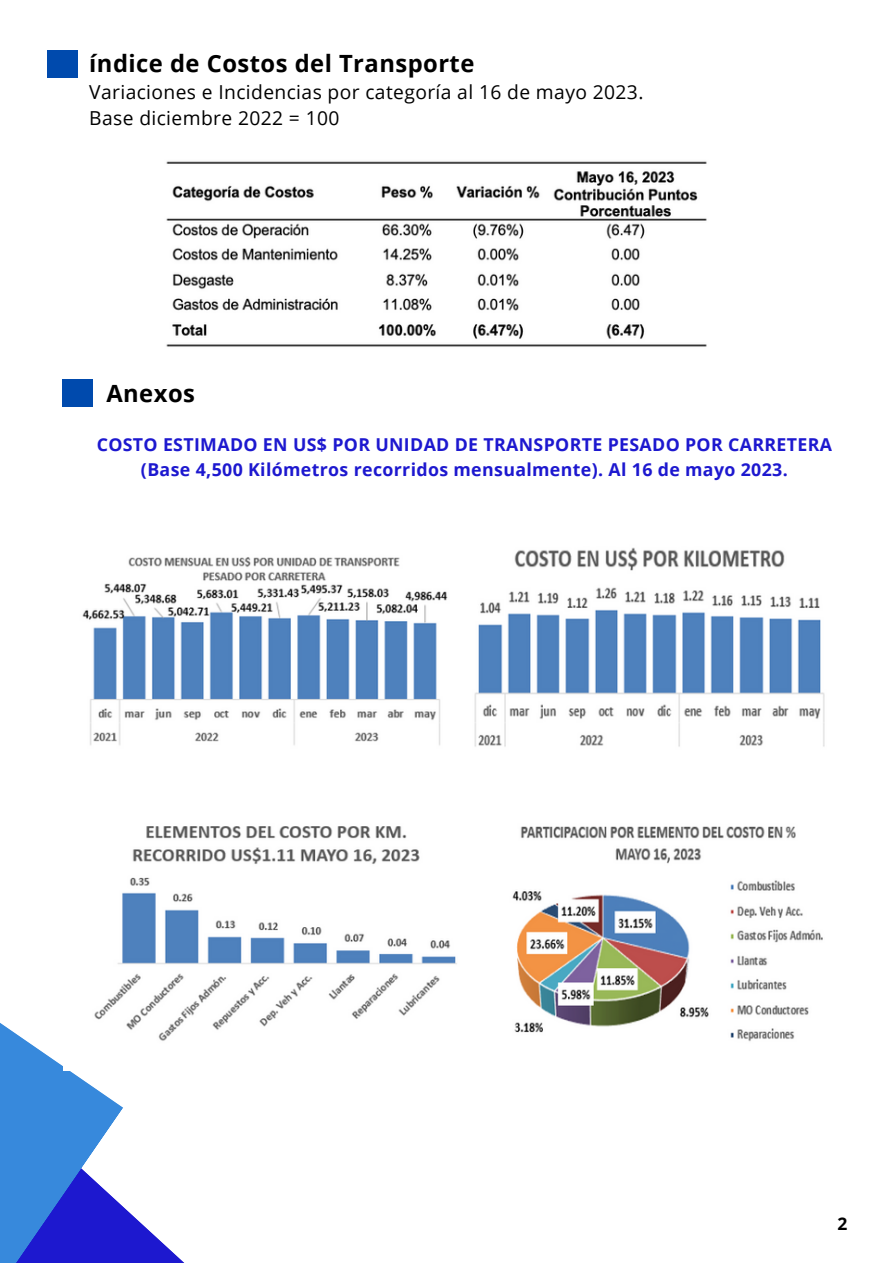
<style>
.page{position:relative;width:893px;height:1264px;background:#fff}
.page>*{position:absolute;margin:0;border:0;box-sizing:border-box;transform-origin:0 0}
.t1{font:700 23.7px "Open Sans";letter-spacing:.02em;color:#000}
.t2{font:19.2px "Open Sans";letter-spacing:.02em;color:#000}
.t3{font:700 17.7px "Open Sans";letter-spacing:.02em;color:#1d18cf}
.t4{font:700 17.4px "Open Sans";color:#000}
</style>
<div class="page">
<div style="left:47px;top:50px;width:30px;height:27px;background:#004aad"></div>
<div style="left:62px;top:379px;width:31px;height:27px;background:#004aad"></div>
<svg style="left:123px;top:1206px;width:60px;height:56px"></svg>
<svg style="left:0;top:1023px;width:123px;height:239px;fill:#3789dc"></svg>
<img style="left:166px;top:161px;width:541px;height:186px">
<img style="left:64px;top:547px;width:761px;height:523px">
<p class="t1" style="left:89px;top:47px;width:386px">índice de Costos del Transporte</p>
<p class="t2" style="left:89px;top:79px;width:555px">Variaciones e Incidencias por categoría al 16 de mayo 2023.</p>
<p class="t2" style="left:89px;top:105px;width:252px">Base diciembre 2022 = 100</p>
<p class="t1" style="left:106px;top:376px;width:90px">Anexos</p>
<p class="t3" style="left:97px;top:432px;width:736px">COSTO ESTIMADO EN US$ POR UNIDAD DE TRANSPORTE PESADO POR CARRETERA</p>
<p class="t3" style="left:141px;top:456px;width:648px">(Base 4,500 Kilómetros recorridos mensualmente). Al 16 de mayo 2023.</p>
<p class="t4" style="left:837px;top:1211px;width:11px">2</p>
</div>
